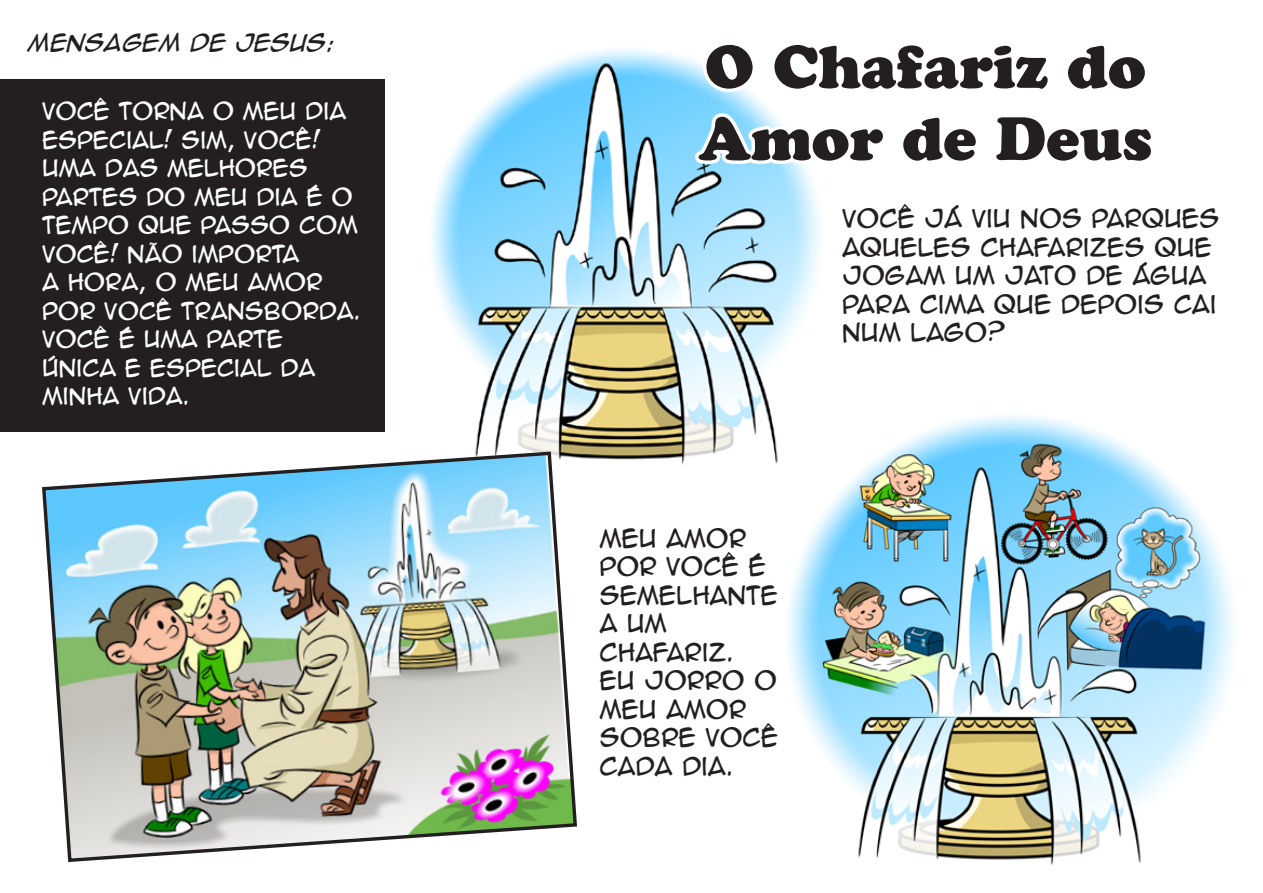
<style>
.page{position:relative;width:1263px;height:893px;background:#fff}
.page>*{position:absolute;margin:0;border:0;box-sizing:border-box;transform-origin:0 0}
.t1{font:60px/72px "Cooper Black Std";color:#231f20}
.t2{font:22.5px/28.5px "Anime Ace 2.0 BB";color:#231f20}
.t3{font:italic 22.5px "Anime Ace";color:#231f20}
.t4{font:21px/28.5px "Anime Ace 2.0 BB";color:#fff}
</style>
<div class="page">
<img style="left:788px;top:469px;width:445px;height:396px">
<div style="left:0;top:79px;width:385px;height:353px;background:#231f20"></div>
<img style="left:432px;top:49px;width:260px;height:416px">
<svg style="left:692px;top:60px;width:466px;height:443px"></svg>
<img style="left:42px;top:450px;width:537px;height:412px">
<p class="t3" style="left:28px;top:30px;width:307px">MENSAGEM DE JESUS:</p>
<p class="t4" style="left:42px;top:96px;width:320px">VOCÊ TORNA O MEU DIA<br>ESPECIAL! SIM, VOCÊ!<br>UMA DAS MELHORES<br>PARTES DO MEU DIA É O<br>TEMPO QUE PASSO COM<br>VOCÊ! NÃO IMPORTA<br>A HORA, O MEU AMOR<br>POR VOCÊ TRANSBORDA.<br>VOCÊ É UMA PARTE<br>ÚNICA E ESPECIAL DA<br>MINHA VIDA.</p>
<p class="t1" style="left:699px;top:31px;width:455px">O Chafariz do<br>Amor de Deus</p>
<p class="t2" style="left:842px;top:204px;width:379px">VOCÊ JÁ VIU NOS PARQUES<br>AQUELES CHAFARIZES QUE<br>JOGAM UM JATO DE ÁGUA<br>PARA CIMA QUE DEPOIS CAI<br>NUM LAGO?</p>
<p class="t2" style="left:599px;top:523px;width:180px">MEU AMOR<br>POR VOCÊ É<br>SEMELHANTE<br>A UM<br>CHAFARIZ.<br>EU JORRO O<br>MEU AMOR<br>SOBRE VOCÊ<br>CADA DIA.</p>
</div>
